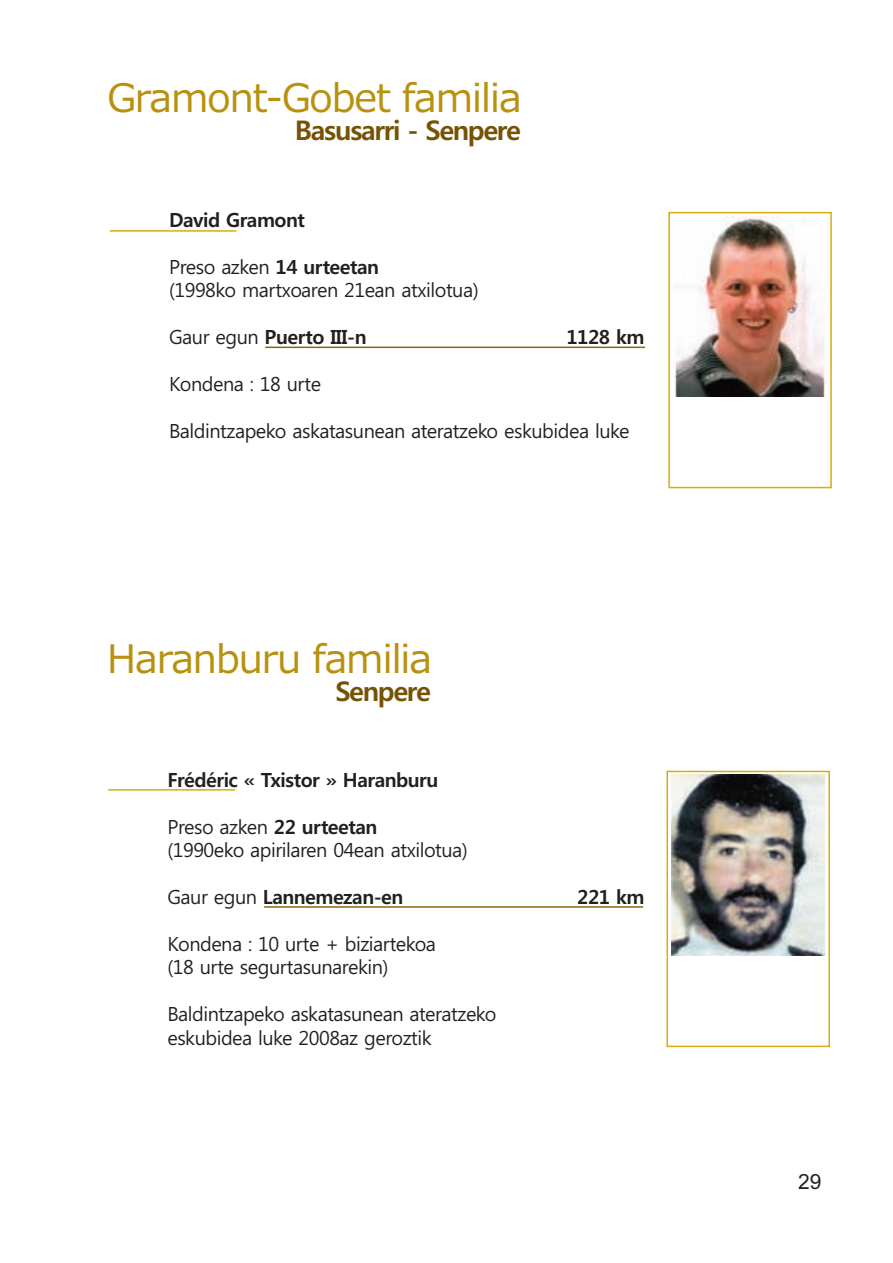
<style>
.page{position:relative;width:893px;height:1263px;background:#fff}
.page>*{position:absolute;margin:0;border:0;box-sizing:border-box;transform-origin:0 0}
.t1{font:39px "Meiryo";letter-spacing:-.025em;color:#b8910f}
.t2{font:700 27px "Malgun Gothic";letter-spacing:-.05em;color:#755204}
.t3{font:21px "Arial";color:#231f20}
.t4{font:19.5px/23.4px "Malgun Gothic";letter-spacing:-.025em;color:#231f20}
.t5{font:700 19.5px "Malgun Gothic";letter-spacing:-.025em;color:#231f20}
.s1{font-weight:700}
.s2{font-weight:400}
</style>
<div class="page">
<hr style="left:110px;top:230px;width:126px;height:2px;background:#d9ac0c">
<img style="left:674px;top:215px;width:152px;height:182px">
<div style="left:668px;top:212px;width:164px;height:276px;border:2px solid #d9ac0c"></div>
<hr style="left:265px;top:347px;width:380px;height:1px;background:#876810">
<hr style="left:108px;top:789px;width:127px;height:2px;background:#d9ac0c">
<img style="left:671px;top:774px;width:153px;height:182px">
<div style="left:666px;top:771px;width:164px;height:276px;border:2px solid #d9ac0c"></div>
<hr style="left:264px;top:906px;width:379px;height:2px;background:#876810">
<h1 class="t1" style="left:107px;top:75px;width:416px">Gramont-Gobet familia</h1>
<h2 class="t2" style="left:295px;top:115px;width:228px">Basusarri - Senpere</h2>
<p class="t5" style="left:169px;top:209px;width:137px">David Gramont</p>
<p class="t4" style="left:169px;top:255px;width:311px">Preso azken <span class="s1">14 urteetan<br></span>(1998ko martxoaren 21ean atxilotua)</p>
<p class="t5" style="left:169px;top:326px;width:199px"><span class="s2">Gaur egun</span> Puerto III-n</p>
<p class="t5" style="left:566px;top:326px;width:79px">1128 km</p>
<p class="t4" style="left:169px;top:372px;width:154px">Kondena : 18 urte</p>
<p class="t4" style="left:169px;top:419px;width:462px">Baldintzapeko askatasunean ateratzeko eskubidea luke</p>
<h1 class="t1" style="left:107px;top:636px;width:327px">Haranburu familia</h1>
<h2 class="t2" style="left:335px;top:676px;width:97px">Senpere</h2>
<p class="t5" style="left:167px;top:769px;width:272px">Frédéric « Txistor » Haranburu</p>
<p class="t4" style="left:167px;top:815px;width:302px">Preso azken <span class="s1">22 urteetan<br></span>(1990eko apirilaren 04ean atxilotua)</p>
<p class="t5" style="left:167px;top:886px;width:237px"><span class="s2">Gaur egun</span> Lannemezan-en</p>
<p class="t5" style="left:577px;top:886px;width:69px">221 km</p>
<p class="t4" style="left:167px;top:932px;width:270px">Kondena : 10 urte + biziartekoa (18 urte segurtasunarekin)</p>
<p class="t4" style="left:167px;top:1003px;width:331px">Baldintzapeko askatasunean ateratzeko eskubidea luke 2008az geroztik</p>
<p class="t3" style="left:798px;top:1169px;width:25px">29</p>
</div>
